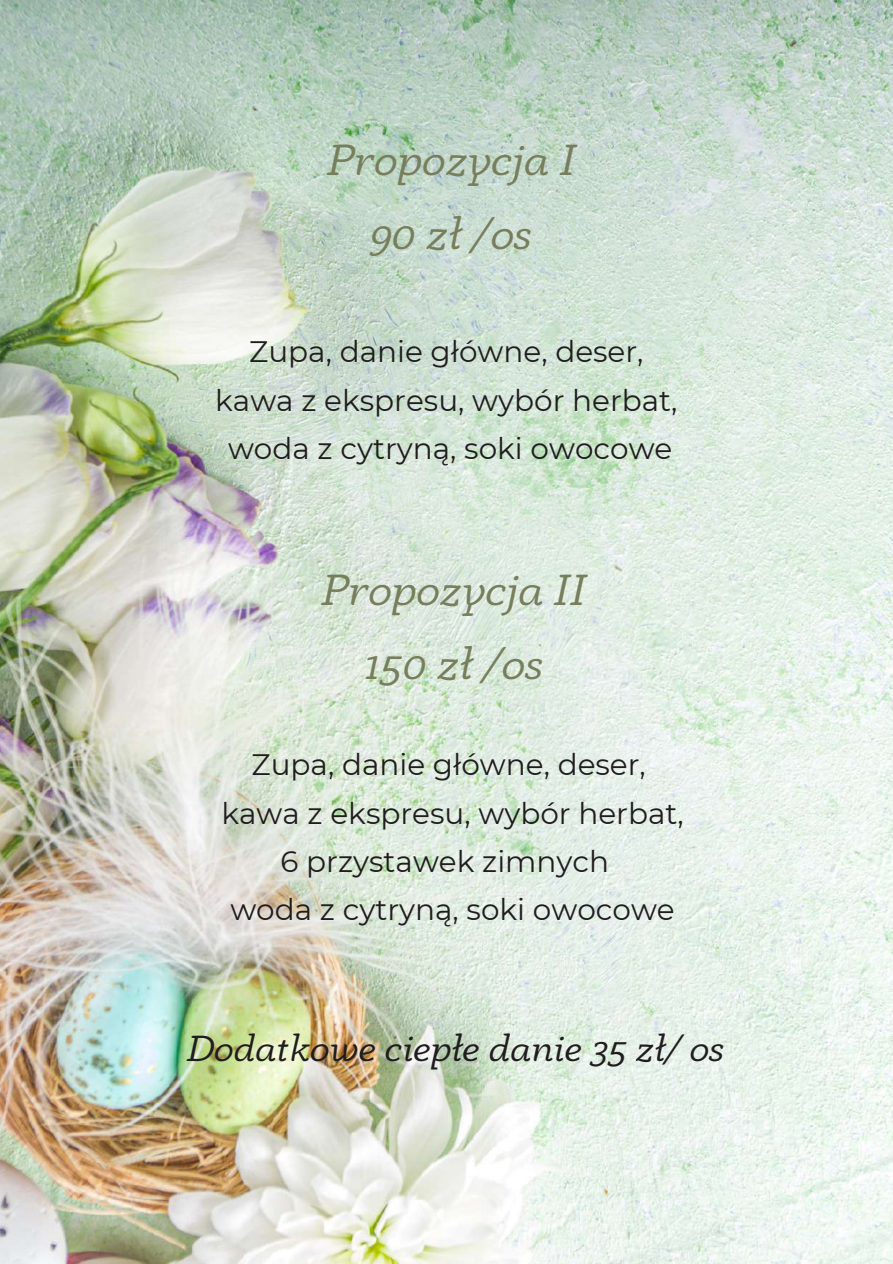
<style>
.page{position:relative;width:893px;height:1264px;background:#fff}
.page>*{position:absolute;margin:0;border:0;box-sizing:border-box;transform-origin:0 0}
.t1{font:italic 45.15px/73.9px "Anaphora";color:#777e5c;text-align:center}
.t2{font:italic 37.65px "Anaphora";color:#201d1e}
.t3{font:29.55px/48.3px "Montserrat";color:#201d1e;text-align:center}
</style>
<div class="page">
<img style="left:0;top:0;width:892px;height:1263px">
<h1 class="t1" style="left:324px;top:127px;width:250px">Propozycja I<br>90 zł /os</h1>
<p class="t3" style="left:215px;top:327px;width:464px">Zupa, danie główne, deser, kawa z ekspresu, wybór herbat, woda z cytryną, soki owocowe</p>
<h1 class="t1" style="left:319px;top:557px;width:266px">Propozycja II<br>150 zł /os</h1>
<p class="t3" style="left:221px;top:740px;width:464px">Zupa, danie główne, deser, kawa z ekspresu, wybór herbat,<br>6 przystawek zimnych<br>woda z cytryną, soki owocowe</p>
<p class="t2" style="left:185px;top:1033px;width:539px">Dodatkowe ciepłe danie 35 zł/ os</p>
</div>
